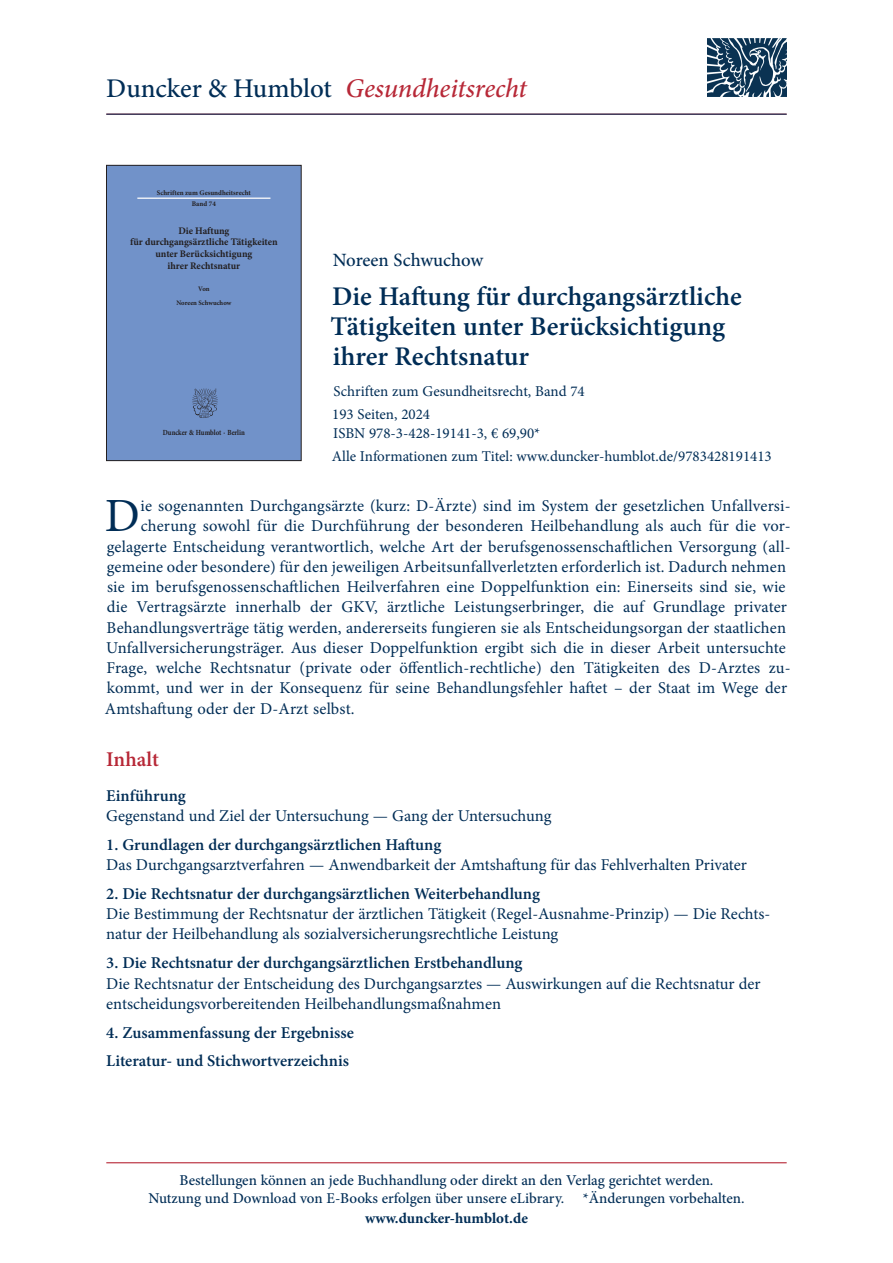
<style>
.page{position:relative;width:893px;height:1263px;background:#fff}
.page>*{position:absolute;margin:0;border:0;box-sizing:border-box;transform-origin:0 0}
.t1{font:47.7px "Minion Pro";color:#002d56}
.t2{font:600 27px/30px "Minion Pro";letter-spacing:-.005em;color:#002d56}
.t3{font:italic 500 27px "Minion Pro";letter-spacing:-.005em;color:#b72837}
.t4{font:600 21px "Minion Pro";color:#b72837}
.t5{font:500 18.75px "Minion Pro";letter-spacing:-.005em;color:#002d56}
.t6{font:16.5px/20.2px "Minion Pro";letter-spacing:.005em;color:#002d56}
.t7{font:600 16.5px/28.8px "Minion Pro";color:#002d56}
.t8{font:500 15px/18px "Minion Pro";color:#002d56;text-align:center}
.t9{font:15px/23px "Minion Pro";color:#002d56}
.t10{font:700 15px "Minion Pro";color:#002d56}
.t11{font:700 10.05px/11.7px "Minion Pro";color:#231f20;text-align:center}
.t12{font:700 7.8px "Minion Pro";letter-spacing:-.005em;color:#231f20;scale:.86 1}
.t13{font:700 7.05px/11.4px "Minion Pro";color:#231f20;text-align:center}
.t14{font:700 6.9px/14px "Minion Pro";letter-spacing:-.005em;color:#231f20;text-align:center}
.s1{font-style:normal;color:#002d56}
</style>
<div class="page">
<hr style="left:106px;top:1162px;width:681px;height:1px;background:#b72837">
<div style="left:106px;top:165px;width:195px;height:296px;background:#7192c9"></div>
<hr style="left:137px;top:198px;width:133px;height:1px;background:#fff">
<img style="left:192px;top:388px;width:26px;height:30px">
<div style="left:106px;top:165px;width:195px;height:296px;border:1px solid #231f20"></div>
<img style="left:707px;top:38px;width:79px;height:59px">
<hr style="left:106px;top:114px;width:681px;height:1px;background:#002d56">
<h2 class="t3" style="left:106px;top:70px;width:422px"><span class="s1">Duncker &amp; Humblot</span> Gesundheitsrecht</h2>
<p class="t13" style="left:157px;top:187px;width:96px">Schriften zum Gesundheitsrecht<br>Band 74</p>
<p class="t11" style="left:130px;top:225px;width:149px">Die Haftung<br>für durchgangsärztliche Tätigkeiten unter Berücksichtigung<br>ihrer Rechtsnatur</p>
<p class="t14" style="left:176px;top:282px;width:56px">Von<br>Noreen Schwuchow</p>
<p class="t12" style="left:163px;top:427px;width:97px">Duncker &amp; Humblot · Berlin</p>
<p class="t5" style="left:333px;top:247px;width:152px">Noreen Schwuchow</p>
<h2 class="t2" style="left:330px;top:281px;width:413px">Die Haftung für durchgangsärztliche<br>Tätigkeiten unter Berücksichtigung ihrer Rechtsnatur</h2>
<p class="t9" style="left:332px;top:380px;width:254px">Schriften zum Gesundheitsrecht, Band 74<br>193 Seiten, 2024</p>
<p class="t9" style="left:332px;top:422px;width:442px">ISBN 978-3-428-19141-3, € 69,90*<br>Alle Informationen zum Titel: www.duncker-humblot.de/9783428191413</p>
<h1 class="t1" style="left:105px;top:484px;width:37px">D</h1>
<p class="t6" style="left:141px;top:496px;width:651px">ie sogenannten Durchgangsärzte (kurz: D-Ärzte) sind im System der gesetzlichen Unfallversi-</p>
<p class="t6" style="left:141px;top:516px;width:651px">cherung sowohl für die Durchführung der besonderen Heilbehandlung als auch für die vor-</p>
<p class="t6" style="left:107px;top:536px;width:685px">gelagerte Entscheidung verantwortlich, welche Art der berufsgenossenschaftlichen Versorgung (all-</p>
<p class="t6" style="left:107px;top:556px;width:681px">gemeine oder besondere) für den jeweiligen Arbeitsunfallverletzten erforderlich ist. Dadurch nehmen</p>
<p class="t6" style="left:107px;top:577px;width:680px">sie im berufsgenossenschaftlichen Heilverfahren eine Doppelfunktion ein: Einerseits sind sie, wie</p>
<p class="t6" style="left:107px;top:597px;width:682px">die Vertragsärzte innerhalb der GKV, ärztliche Leistungserbringer, die auf Grundlage privater</p>
<p class="t6" style="left:106px;top:617px;width:681px">Behandlungsverträge tätig werden, andererseits fungieren sie als Entscheidungsorgan der staatlichen</p>
<p class="t6" style="left:106px;top:637px;width:681px">Unfallversicherungsträger. Aus dieser Doppelfunktion ergibt sich die in dieser Arbeit untersuchte</p>
<p class="t6" style="left:106px;top:658px;width:686px">Frage, welche Rechtsnatur (private oder öffentlich-rechtliche) den Tätigkeiten des D-Arztes zu-</p>
<p class="t6" style="left:107px;top:678px;width:682px">kommt, und wer in der Konsequenz für seine Behandlungsfehler haftet – der Staat im Wege der</p>
<p class="t6" style="left:105px;top:698px;width:251px">Amtshaftung oder der D-Arzt selbst.</p>
<p class="t4" style="left:106px;top:745px;width:54px">Inhalt</p>
<p class="t7" style="left:106px;top:781px;width:81px">Einführung</p>
<p class="t6" style="left:106px;top:806px;width:447px">Gegenstand und Ziel der Untersuchung — Gang der Untersuchung</p>
<p class="t7" style="left:106px;top:830px;width:337px">1. Grundlagen der durchgangsärztlichen Haftung</p>
<p class="t6" style="left:106px;top:855px;width:642px">Das Durchgangsarztverfahren — Anwendbarkeit der Amtshaftung für das Fehlverhalten Privater</p>
<p class="t7" style="left:106px;top:879px;width:435px">2. Die Rechtsnatur der durchgangsärztlichen Weiterbehandlung</p>
<p class="t6" style="left:106px;top:904px;width:666px">Die Bestimmung der Rechtsnatur der ärztlichen Tätigkeit (Regel-Ausnahme-Prinzip) — Die Rechts&shy;natur der Heilbehandlung als sozialversicherungsrechtliche Leistung</p>
<p class="t7" style="left:106px;top:948px;width:418px">3. Die Rechtsnatur der durchgangsärztlichen Erstbehandlung</p>
<p class="t6" style="left:106px;top:973px;width:656px">Die Rechtsnatur der Entscheidung des Durchgangsarztes — Auswirkungen auf die Rechtsnatur der entscheidungsvorbereitenden Heilbehandlungsmaßnahmen</p>
<p class="t7" style="left:106px;top:1018px;width:249px">4. Zusammenfassung der Ergebnisse<br>Literatur- und Stichwortverzeichnis</p>
<p class="t8" style="left:148px;top:1171px;width:598px">Bestellungen können an jede Buchhandlung oder direkt an den Verlag gerichtet werden.<br>Nutzung und Download von E-Books erfolgen über unsere eLibrary. *Änderungen vorbehalten.</p>
<p class="t10" style="left:365px;top:1207px;width:164px">www.duncker-humblot.de</p>
</div>
